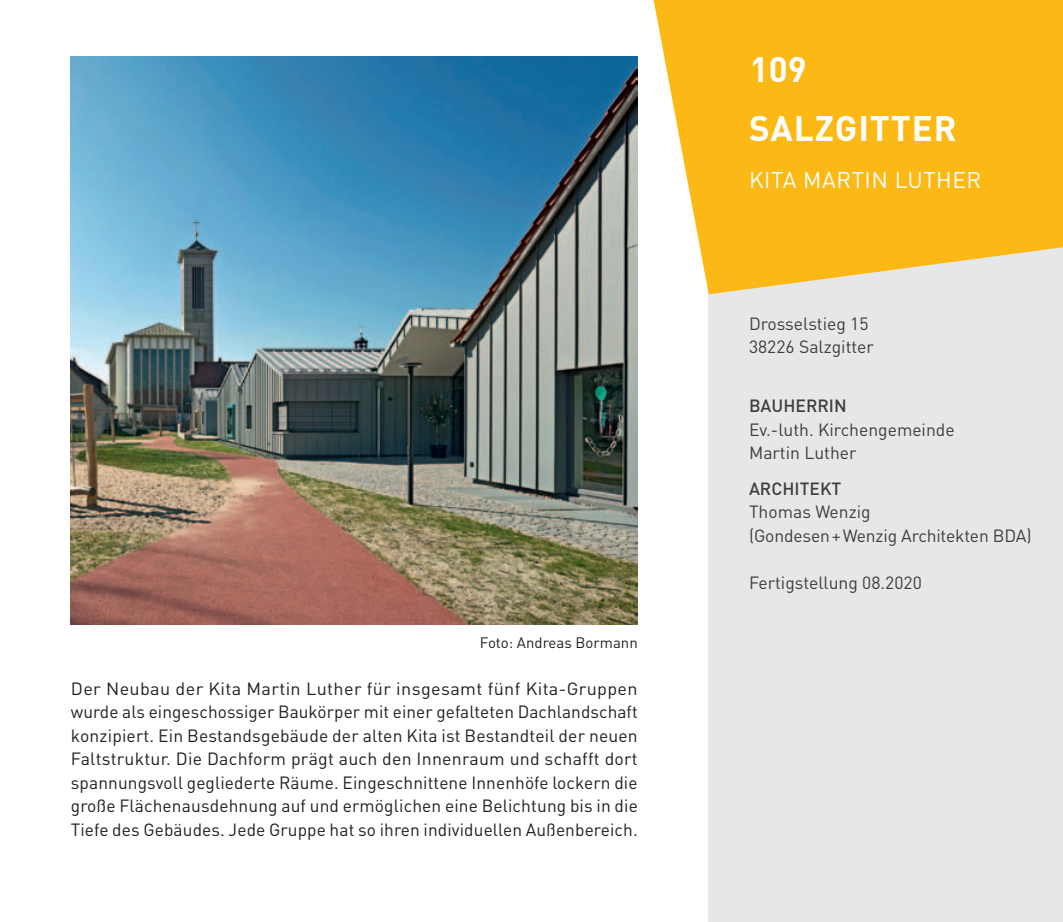
<style>
.page{position:relative;width:1063px;height:922px;background:#fff}
.page>*{position:absolute;margin:0;border:0;box-sizing:border-box;transform-origin:0 0}
.t1{font:700 35px "DIN";letter-spacing:.025em;color:#fff}
.t2{font:22.5px "DIN";letter-spacing:.025em;color:#fff}
.t3{font:17.5px/23.5px "DIN";letter-spacing:.005em;color:#231f20;text-align:justify}
.t4{font:17.5px/23.5px "DIN";color:#3e3e3f}
.t5{font:500 17.5px "DIN";color:#3e3e3f}
.t6{font:15px "DIN";color:#231f20}
</style>
<div class="page">
<div style="left:709px;top:234px;width:354px;height:687px;background:#e6e7e9"></div>
<svg style="left:654px;top:0;width:409px;height:294px;background:#fabf32"></svg>
<img style="left:71px;top:57px;width:567px;height:567px">
<p class="t6" style="left:480px;top:632px;width:159px">Foto: Andreas Bormann</p>
<p class="t3" style="left:71px;top:676px;width:568px">Der Neubau der Kita Martin Luther für insgesamt fünf Kita-Gruppen wurde als eingeschossiger Baukörper mit einer gefalteten Dachlandschaft konzipiert. Ein Bestandsgebäude der alten Kita ist Bestandteil der neuen Faltstruktur. Die Dachform prägt auch den Innenraum und schafft dort spannungsvoll gegliederte Räume. Eingeschnittene Innenhöfe lockern die große Flächenausdehnung auf und ermöglichen eine Belichtung bis in die Tiefe des Gebäudes. Jede Gruppe hat so ihren individuellen Außenbereich.</p>
<h1 class="t1" style="left:750px;top:47px;width:59px">109</h1>
<h1 class="t1" style="left:749px;top:106px;width:209px">SALZGITTER</h1>
<p class="t2" style="left:749px;top:166px;width:27px">Kita</p>
<p class="t2" style="left:803px;top:166px;width:33px">Martin</p>
<p class="t2" style="left:895px;top:166px;width:72px">Luther</p>
<p class="t4" style="left:749px;top:311px;width:126px">Drosselstieg 15<br>38226 Salzgitter</p>
<p class="t5" style="left:749px;top:394px;width:99px">BAUHERRIN</p>
<p class="t4" style="left:749px;top:417px;width:207px">Ev.-luth. Kirchengemeinde<br>Martin Luther</p>
<p class="t5" style="left:749px;top:477px;width:94px">ARCHITEKT</p>
<p class="t4" style="left:749px;top:499px;width:284px">Thomas Wenzig<br>(Gondesen+Wenzig Architekten BDA)</p>
<p class="t4" style="left:749px;top:570px;width:174px">Fertigstellung 08.2020</p>
</div>
